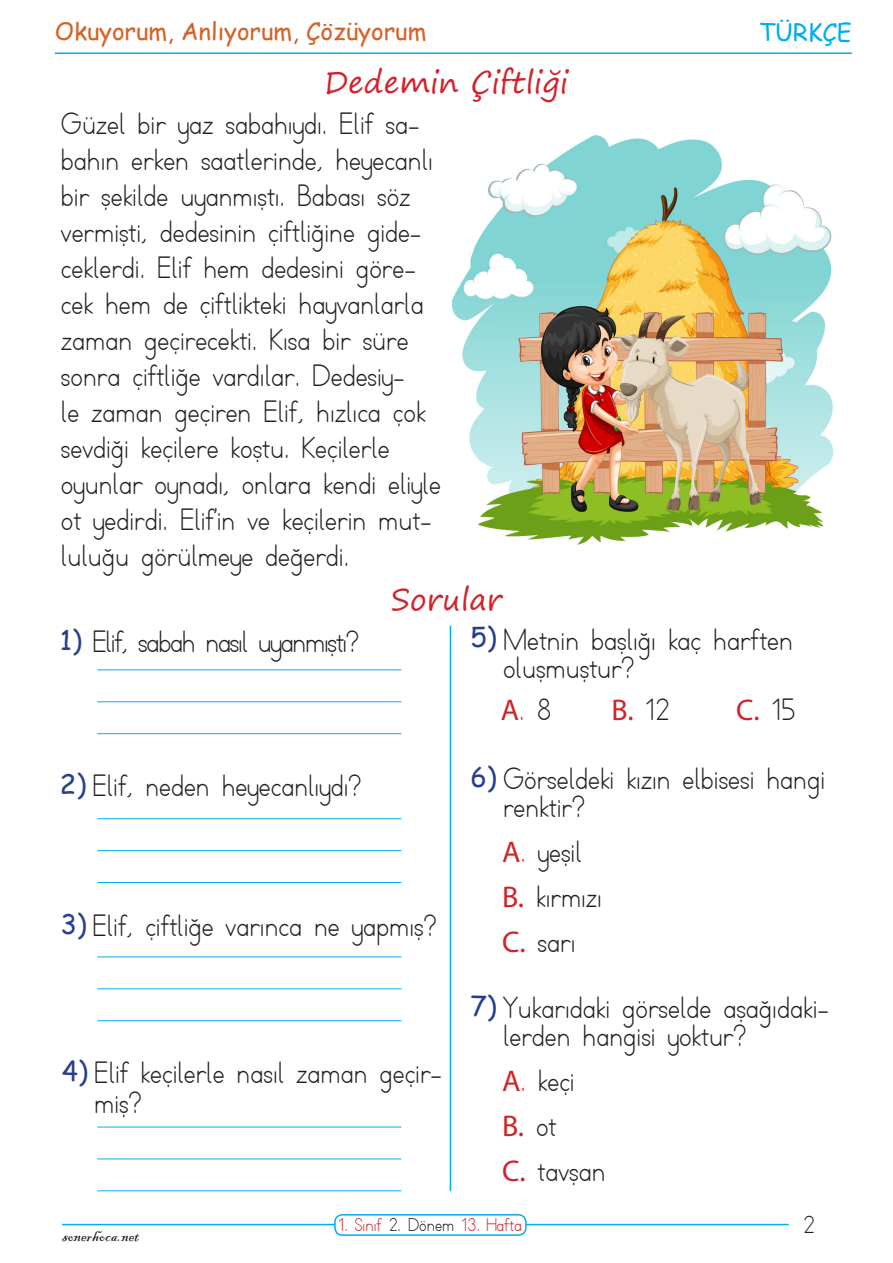
<style>
.page{position:relative;width:893px;height:1263px;background:#fff}
.page>*{position:absolute;margin:0;border:0;box-sizing:border-box;transform-origin:0 0}
.t1{font:30px/36px "TTKB Dik Temel Abece";color:#231f20}
.t2{font:30px "TTKB Dik Temel Abece";letter-spacing:-.04em;color:#231f20}
.t3{font:30px "Segoe Print";color:#d1232a}
.t4{font:30px "Myriad Pro";color:#d1232a}
.t5{font:27px "Comic Sans MS";color:#253f8e}
.t6{font:24px "Comic Sans MS";color:#d56329}
.t7{font:24px "Comic Sans MS";color:#00aeef}
.t8{font:24px "TTKB Dik Temel Abece";color:#231f20}
.t9{font:18px "TTKB Dik Temel Abece";color:#d1232a}
.t10{font:18px "Blackadder ITC";color:#231f20}
.s1{font-family:"TTKB Dik Temel Abece"}
.s2{font-family:"TTKB Dik Temel Abece";color:#231f20}
.s3{font-family:"Myriad Pro";color:#d1232a}
.s4{color:#d1232a}
.s5{color:#231f20}
</style>
<div class="page">
<hr style="left:62px;top:1224px;width:727px;height:1px;background:#00aeef">
<div style="left:335px;top:1215px;width:191px;height:20px;background:#fff;border-radius:8px"></div>
<div style="left:334px;top:1214px;width:193px;height:22px;border:2px solid #00aeef;border-radius:8px"></div>
<img style="left:451px;top:135px;width:382px;height:410px">
<hr style="left:450px;top:626px;width:1px;height:565px;background:#00aeef">
<hr style="left:55px;top:53px;width:797px;height:1px;background:#00aeef">
<hr style="left:97px;top:669px;width:304px;height:1px;background:#00aeef">
<hr style="left:97px;top:818px;width:304px;height:1px;background:#00aeef">
<hr style="left:97px;top:956px;width:304px;height:1px;background:#00aeef">
<hr style="left:97px;top:1127px;width:304px;height:1px;background:#00aeef">
<hr style="left:97px;top:701px;width:304px;height:1px;background:#00aeef">
<hr style="left:97px;top:850px;width:304px;height:1px;background:#00aeef">
<hr style="left:97px;top:988px;width:304px;height:1px;background:#00aeef">
<hr style="left:97px;top:1158px;width:304px;height:1px;background:#00aeef">
<hr style="left:97px;top:733px;width:304px;height:1px;background:#00aeef">
<hr style="left:97px;top:882px;width:304px;height:1px;background:#00aeef">
<hr style="left:97px;top:1020px;width:304px;height:1px;background:#00aeef">
<hr style="left:97px;top:1190px;width:304px;height:1px;background:#00aeef">
<p class="t6" style="left:55px;top:13px;width:373px">Okuyorum, Anlıyorum, Çözüyorum</p>
<p class="t7" style="left:759px;top:14px;width:95px">TÜRKÇE</p>
<p class="t3" style="left:324px;top:55px;width:246px">Dedemin Çiftliği</p>
<p class="t1" style="left:61px;top:107px;width:381px">Güzel bir yaz sabahıydı. Elif sa&shy;bahın erken saatlerinde, heyecanlı bir şekilde uyanmıştı. Babası söz vermişti, dedesinin çiftliğine gide&shy;ceklerdi. Elif hem dedesini göre&shy;cek hem de çiftlikteki hayvanlarla zaman geçirecekti. Kısa bir süre sonra çiftliğe vardılar. Dedesiy-<br>le zaman geçiren Elif, hızlıca çok sevdiği keçilere koştu. Keçilerle oyunlar oynadı, onlara kendi eliyle ot yedirdi. Elif’in ve keçilerin mut&shy;luluğu görülmeye değerdi.</p>
<p class="t3" style="left:391px;top:573px;width:113px">Sorular</p>
<p class="t5" style="left:60px;top:620px;width:24px">1)</p>
<p class="t2" style="left:92px;top:624px;width:268px">Elif, sabah nasıl uyanmıştı?</p>
<p class="t5" style="left:470px;top:618px;width:28px">5)</p>
<p class="t1" style="left:503px;top:622px;width:291px">Metnin başlığı kaç harften</p>
<p class="t1" style="left:503px;top:650px;width:133px">oluşmuştur?</p>
<p class="t4" style="left:501px;top:691px;width:52px">A<span class="s1">.</span> <span class="s2">8</span></p>
<p class="t4" style="left:612px;top:691px;width:60px">B. <span class="s2">12</span></p>
<p class="t4" style="left:736px;top:691px;width:62px">C. <span class="s2">15</span></p>
<p class="t5" style="left:60px;top:764px;width:28px">2)</p>
<p class="t1" style="left:92px;top:768px;width:270px">Elif, neden heyecanlıydı?</p>
<p class="t5" style="left:470px;top:757px;width:28px">6)</p>
<p class="t1" style="left:503px;top:765px;width:324px;line-height:28.5px">Görseldeki kızın elbisesi hangi renktir?</p>
<p class="t5" style="left:60px;top:904px;width:28px">3)</p>
<p class="t1" style="left:92px;top:909px;width:345px">Elif, çiftliğe varınca ne yapmış?</p>
<p class="t5" style="left:62px;top:1051px;width:28px">4)</p>
<p class="t1" style="left:94px;top:1059px;width:349px;line-height:30px">Elif keçilerle nasıl zaman geçir&shy;miş?</p>
<p class="t1" style="left:502px;top:834px;width:81px"><span class="s3">A</span><span class="s4">.</span> yeşil</p>
<p class="t1" style="left:502px;top:879px;width:102px"><span class="s3">B.</span> kırmızı</p>
<p class="t1" style="left:502px;top:924px;width:75px"><span class="s3">C.</span> sarı</p>
<p class="t5" style="left:470px;top:986px;width:28px">7)</p>
<p class="t1" style="left:503px;top:994px;width:327px;line-height:28.5px">Yukarıdaki görselde aşağıdaki&shy;lerden hangisi yoktur?</p>
<p class="t1" style="left:502px;top:1064px;width:74px"><span class="s3">A</span><span class="s4">.</span> keçi</p>
<p class="t4" style="left:502px;top:1108px;width:56px">B. <span class="s2">ot</span></p>
<p class="t1" style="left:502px;top:1154px;width:105px"><span class="s3">C.</span> tavşan</p>
<p class="t10" style="left:62px;top:1224px;width:79px">sonerhoca.net</p>
<p class="t9" style="left:338px;top:1214px;width:185px">1. Sınıf <span class="s5">2. Dönem</span> 13. Hafta</p>
<p class="t8" style="left:803px;top:1210px;width:13px">2</p>
</div>
